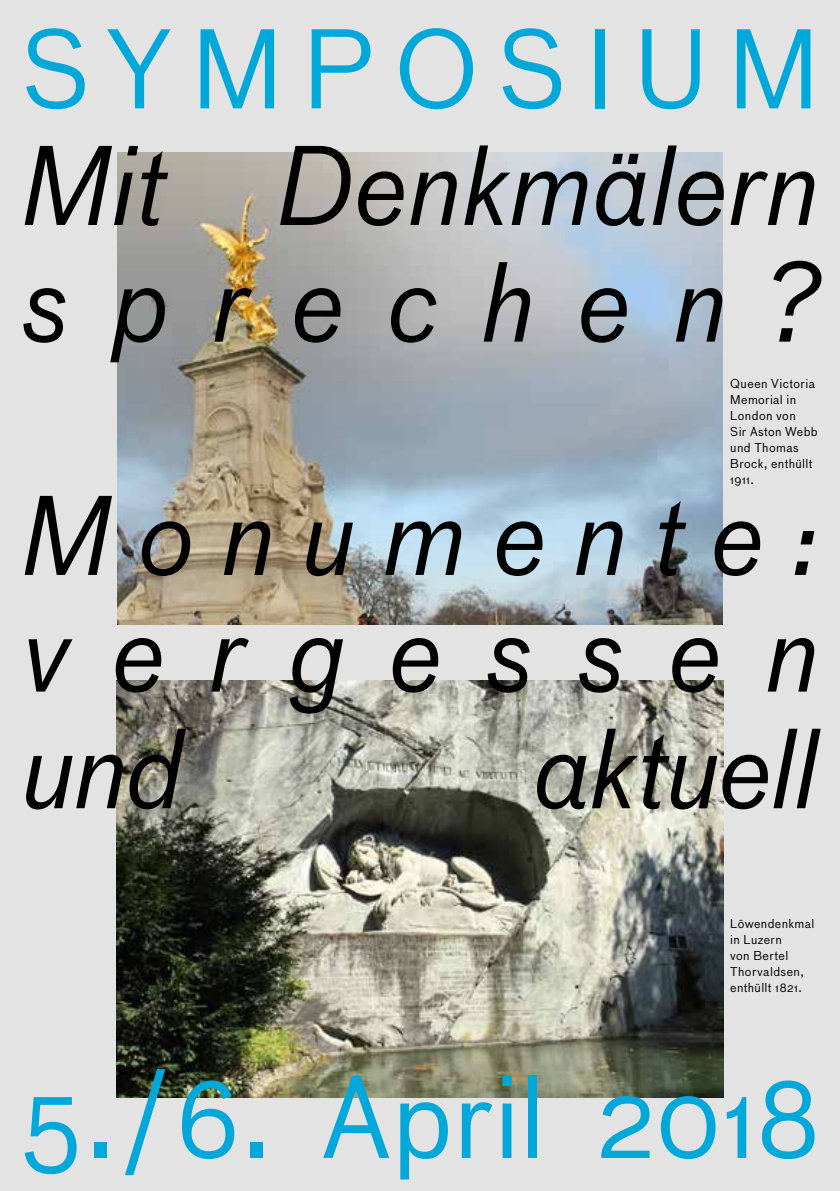
<style>
.page{position:relative;width:840px;height:1191px;background:#fff}
.page>*{position:absolute;margin:0;border:0;box-sizing:border-box;transform-origin:0 0}
.t1{font:109.2px "Bau";letter-spacing:.005em;color:#00a8da}
.t2{font:italic 105px/116.6px "Bau";color:#000}
.t3{font:italic 105px/116.6px "Bau";letter-spacing:.25em;color:#000;text-align:justify}
.t4{font:105px "Bau";letter-spacing:.185em;color:#00a8da}
.t5{font:italic 105px "Bau";letter-spacing:-.015em;color:#000}
.t6{font:12px/16px "Bau";letter-spacing:.03em;color:#000}
</style>
<div class="page">
<div style="left:0;top:0;width:839px;height:1191px;background:#e3e3e3"></div>
<img style="left:117px;top:152px;width:605px;height:472px">
<img style="left:117px;top:680px;width:605px;height:417px">
<h2 class="t4" style="left:21px;top:-4px;width:799px">SYMPOSIUM</h2>
<h2 class="t2" style="left:21px;top:130px;width:799px">Mit Denkmälern sprechen?</h2>
<p class="t6" style="left:729px;top:376px;width:89px">Queen Victoria<br>Memorial in<br>London von<br>Sir Aston Webb und Thomas<br>Brock, enthüllt<br>1911.</p>
<h2 class="t3" style="left:21px;top:480px;width:799px">Monumente: vergessen und</h2>
<h2 class="t5" style="left:533px;top:695px;width:287px">aktuell</h2>
<p class="t6" style="left:729px;top:915px;width:86px">Löwendenkmal in Luzern<br>von Bertel<br>Thorvaldsen, enthüllt 1821.</p>
<h1 class="t1" style="left:21px;top:1040px;width:799px">5./6. April 2018</h1>
</div>
